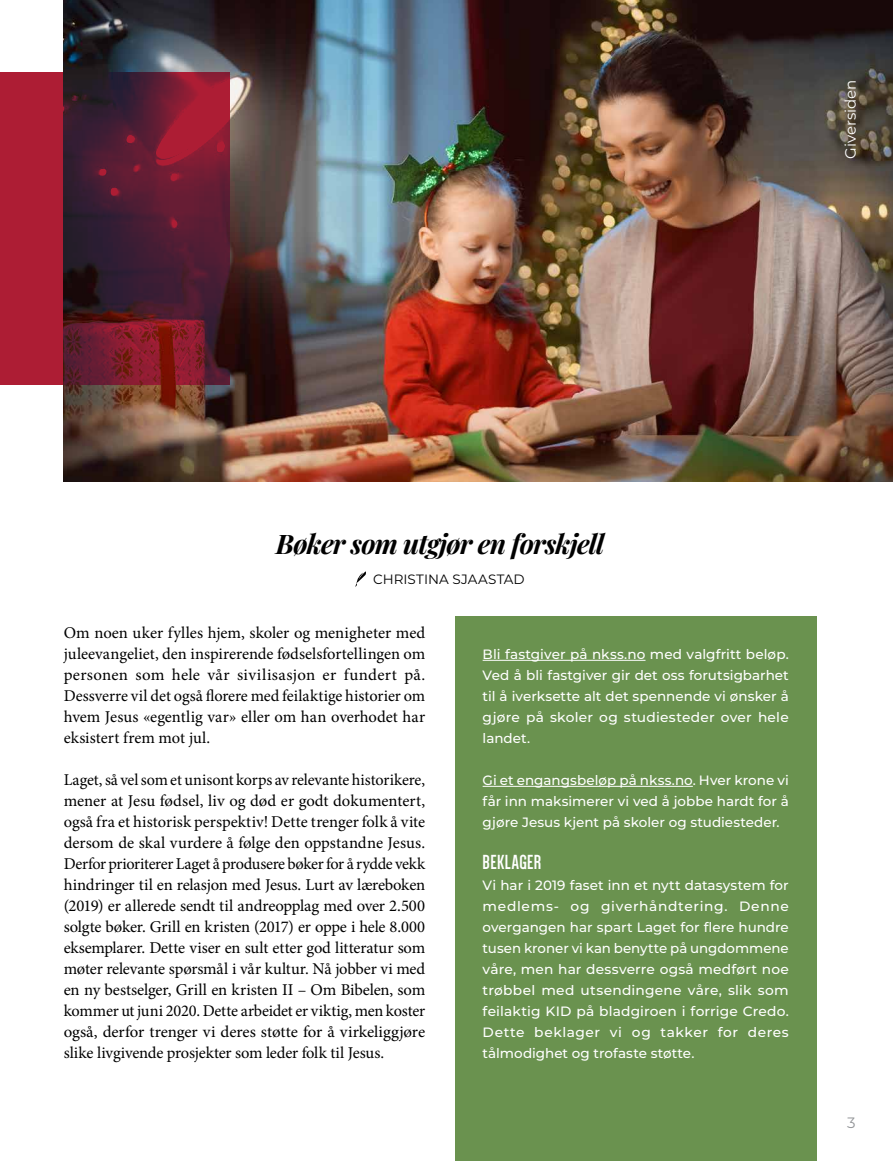
<style>
.page{position:relative;width:893px;height:1161px;background:#fff}
.page>*{position:absolute;margin:0;border:0;box-sizing:border-box;transform-origin:0 0}
.t1{font:italic 700 27px "Playfair Display";letter-spacing:-.03em;color:#000}
.t2{font:700 21px "Dense";letter-spacing:.025em;color:#fff}
.t3{font:16.5px/21px "Minion Pro";letter-spacing:-.005em;color:#000;text-align:justify}
.t4{font:15px "Montserrat Alternates";color:#fff}
.t5{font:15px "Montserrat Alternates";color:#939598}
.t6{font:500 13.5px/21px "Montserrat";letter-spacing:.005em;color:#fff;text-align:justify}
.t7{font:13.5px "Montserrat";letter-spacing:.005em;color:#000}
</style>
<div class="page">
<div style="left:455px;top:617px;width:361px;height:544px;background:#6a924f"></div>
<img style="left:64px;top:0;width:829px;height:482px">
<svg style="left:355px;top:571px;width:11px;height:16px"></svg>
<hr style="left:483px;top:660px;width:162px;height:1px;background:#fff">
<hr style="left:483px;top:786px;width:210px;height:1px;background:#fff">
<svg style="left:0;top:72px;width:230px;height:313px;background:#6f1c2f"></svg>
<p class="t4" style="left:840px;top:159px;width:81px;rotate:-90deg">Giversiden</p>
<h1 class="t1" style="left:276px;top:522px;width:330px">Bøker som utgjør en forskjell</h1>
<p class="t7" style="left:373px;top:570px;width:153px">CHRISTINA SJAASTAD</p>
<p class="t3" style="left:64px;top:622px;width:363px">Om noen uker fylles hjem, skoler og menigheter med juleevangeliet, den inspirerende fødselsfortellingen om personen som hele vår sivilisasjon er fundert på.<br>Dessverre vil det også florere med feilaktige historier om hvem Jesus «egentlig var» eller om han overhodet har eksistert frem mot jul.</p>
<p class="t3" style="left:64px;top:769px;width:363px">Laget, så vel som et unisont korps av relevante historikere, mener at Jesu fødsel, liv og død er godt dokumentert, også fra et historisk perspektiv! Dette trenger folk å vite dersom de skal vurdere å følge den oppstandne Jesus.<br>Derfor prioriterer Laget å produsere bøker for å rydde vekk hindringer til en relasjon med Jesus. Lurt av læreboken (2019) er allerede sendt til andreopplag med over 2.500 solgte bøker. Grill en kristen (2017) er oppe i hele 8.000 eksemplarer. Dette viser en sult etter god litteratur som møter relevante spørsmål i vår kultur. Nå jobber vi med en ny bestselger, Grill en kristen II – Om Bibelen, som kommer ut juni 2020. Dette arbeidet er viktig, men koster også, derfor trenger vi deres støtte for å virkeliggjøre slike livgivende prosjekter som leder folk til Jesus.</p>
<p class="t6" style="left:483px;top:643px;width:308px">Bli fastgiver på nkss.no med valgfritt beløp.<br>Ved å bli fastgiver gir det oss forutsigbarhet til å iverksette alt det spennende vi ønsker å gjøre på skoler og studiesteder over hele landet.</p>
<p class="t6" style="left:483px;top:769px;width:308px">Gi et engangsbeløp på nkss.no. Hver krone vi får inn maksimerer vi ved å jobbe hardt for å gjøre Jesus kjent på skoler og studiesteder.</p>
<p class="t2" style="left:483px;top:852px;width:60px">BEKLAGER</p>
<p class="t6" style="left:483px;top:874px;width:308px">Vi har i 2019 faset inn et nytt datasystem for medlems- og giverhåndtering. Denne overgangen har spart Laget for flere hundre tusen kroner vi kan benytte på ungdommene våre, men har dessverre også medført noe trøbbel med utsendingene våre, slik som feilaktig KID på bladgiroen i forrige Credo.<br>Dette beklager vi og takker for deres tålmodighet og trofaste støtte.</p>
<p class="t5" style="left:847px;top:1112px;width:10px">3</p>
</div>
